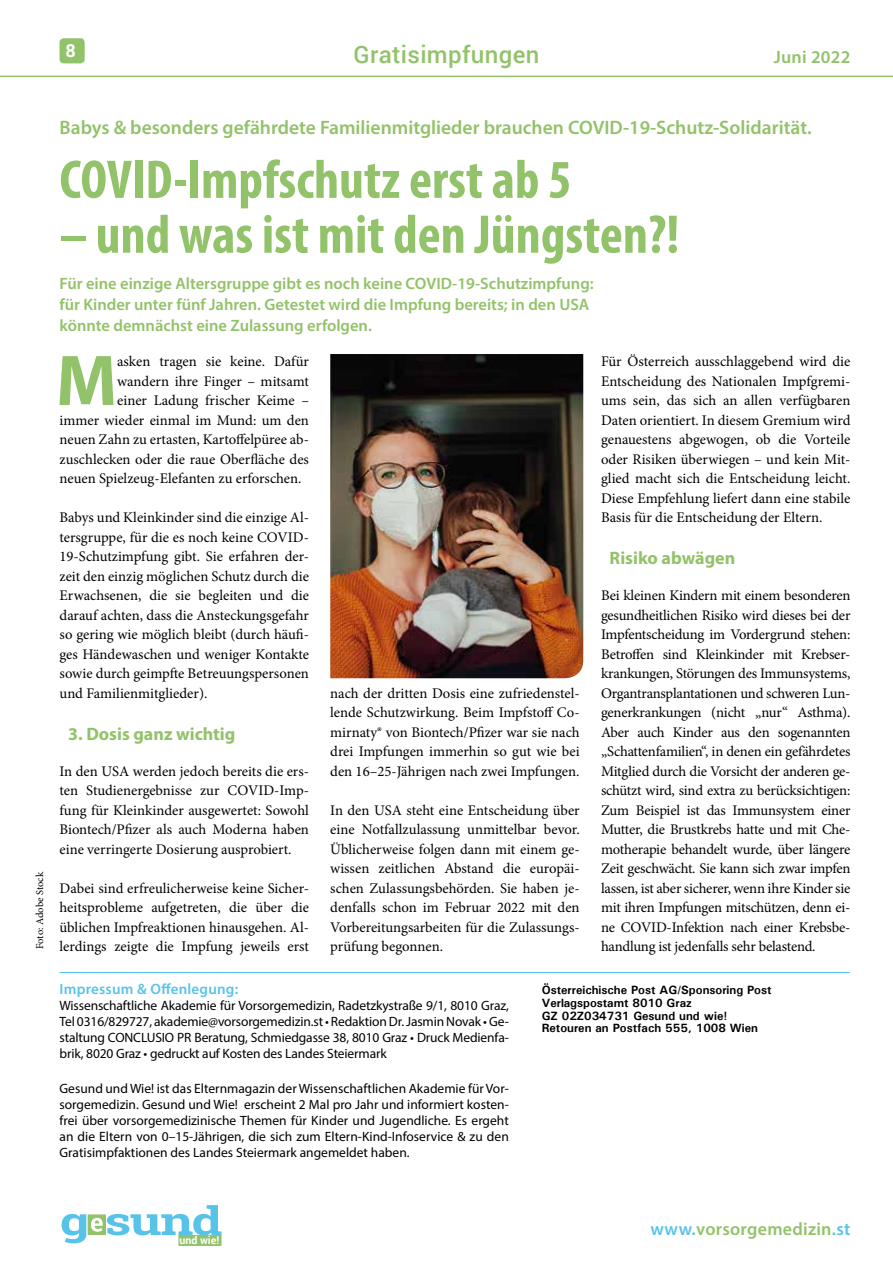
<style>
.page{position:relative;width:893px;height:1263px;background:#fff}
.page>*{position:absolute;margin:0;border:0;box-sizing:border-box;transform-origin:0 0}
.t1{font:700 72.6px "Myriad Pro";color:#92c269}
.t2{font:700 condensed 54.9px "Myriad Pro";color:#92c269}
.t3{font:700 39.3px "Roboto Slab";color:#58c3e8;scale:1.32 1}
.t4{font:500 24px "Roboto";letter-spacing:.015em;color:#92c269}
.t5{font:600 19.5px "Myriad Pro";color:#92c269}
.t6{font:700 18px "Myriad Pro";color:#92c269}
.t7{font:600 18px "Myriad Pro";letter-spacing:.015em;color:#92c269}
.t8{font:700 18px "Roboto";color:#fff}
.t9{font:600 16.5px/21px "Myriad Pro";color:#92c269}
.t10{font:600 15px "Myriad Pro";letter-spacing:.015em;color:#58c3e8}
.t11{font:14.7px/19.5px "Minion Pro";color:#000;text-align:justify}
.t12{font:13.5px/16.2px "Myriad Pro";letter-spacing:-.005em;color:#000;text-align:justify}
.t13{font:700 12px/12.8px "Univers";color:#000}
.t14{font:700 10.65px "Roboto";color:#fff}
.t15{font:10.5px "Minion Pro";letter-spacing:-.005em;color:#000}
.s1{color:#58c3e8}
</style>
<div class="page">
<div style="left:88px;top:1214px;width:18px;height:21px;background:#92c269"></div>
<svg style="left:91px;top:1218px;width:12px;height:14px"></svg>
<svg style="left:178px;top:1235px;width:43px;height:11px"></svg>
<hr style="left:0;top:76px;width:893px;height:1px;background:#92c269">
<div style="left:60px;top:38px;width:25px;height:25px;background:#92c269;border-radius:4px"></div>
<hr style="left:60px;top:972px;width:790px;height:1px;background:#58c3e8">
<img style="left:330px;top:354px;width:253px;height:324px">
<p class="t8" style="left:66px;top:38px;width:12px">8</p>
<h3 class="t4" style="left:354px;top:38px;width:187px">Gratisimpfungen</h3>
<p class="t7" style="left:774px;top:46px;width:78px">Juni 2022</p>
<p class="t15" style="left:33px;top:949px;width:79px;rotate:-90deg">Foto: Adobe Stock</p>
<h3 class="t5" style="left:60px;top:115px;width:754px">Babys &amp; besonders gefährdete Familienmitglieder brauchen COVID-19-Schutz-Solidarität.</h3>
<h2 class="t2" style="left:60px;top:145px;width:513px">COVID-Impfschutz erst ab 5</h2>
<h2 class="t2" style="left:60px;top:200px;width:621px">– und was ist mit den Jüngsten?!</h2>
<p class="t9" style="left:60px;top:272px;width:536px">Für eine einzige Altersgruppe gibt es noch keine COVID-19-Schutzimpfung: für Kinder unter fünf Jahren. Getestet wird die Impfung bereits; in den USA könnte demnächst eine Zulassung erfolgen.</p>
<h1 class="t1" style="left:56px;top:333px;width:63px">M</h1>
<p class="t11" style="left:117px;top:352px;width:193px">asken tragen sie keine. Dafür</p>
<p class="t11" style="left:117px;top:371px;width:193px">wandern ihre Finger – mitsamt</p>
<p class="t11" style="left:117px;top:391px;width:193px">einer Ladung frischer Keime –</p>
<p class="t11" style="left:60px;top:410px;width:251px">immer wieder einmal im Mund: um den</p>
<p class="t11" style="left:60px;top:430px;width:251px">neuen Zahn zu ertasten, Kartoffelpüree ab-</p>
<p class="t11" style="left:60px;top:449px;width:251px">zuschlecken oder die raue Oberfläche des</p>
<p class="t11" style="left:60px;top:469px;width:244px">neuen Spielzeug-Elefanten zu erforschen.</p>
<p class="t11" style="left:60px;top:508px;width:251px">Babys und Kleinkinder sind die einzige Al&shy;tersgruppe, für die es noch keine COVID-19-Schutzimpfung gibt. Sie erfahren der&shy;zeit den einzig möglichen Schutz durch die Erwachsenen, die sie begleiten und die darauf achten, dass die Ansteckungsgefahr so gering wie möglich bleibt (durch häufi&shy;ges Händewaschen und weniger Kontakte sowie durch geimpfte Betreuungspersonen und Familienmitglieder).</p>
<p class="t6" style="left:68px;top:722px;width:169px">3. Dosis ganz wichtig</p>
<p class="t11" style="left:60px;top:761px;width:251px">In den USA werden jedoch bereits die ers&shy;ten Studienergebnisse zur COVID-Imp&shy;fung für Kleinkinder ausgewertet: Sowohl Biontech/Pfizer als auch Moderna haben eine verringerte Dosierung ausprobiert.</p>
<p class="t11" style="left:60px;top:878px;width:251px">Dabei sind erfreulicherweise keine Sicher&shy;heitsprobleme aufgetreten, die über die üblichen Impfreaktionen hinausgehen. Al&shy;lerdings zeigte die Impfung jeweils erst</p>
<p class="t11" style="left:330px;top:683px;width:251px">nach der dritten Dosis eine zufriedenstel&shy;lende Schutzwirkung. Beim Impfstoff Co&shy;mirnaty® von Biontech/Pfizer war sie nach drei Impfungen immerhin so gut wie bei den 16–25-Jährigen nach zwei Impfungen.</p>
<p class="t11" style="left:330px;top:800px;width:251px">In den USA steht eine Entscheidung über eine Notfallzulassung unmittelbar bevor.<br>Üblicherweise folgen dann mit einem ge&shy;wissen zeitlichen Abstand die europäi&shy;schen Zulassungsbehörden. Sie haben je&shy;denfalls schon im Februar 2022 mit den Vorbereitungsarbeiten für die Zulassungs-</p>
<p class="t11" style="left:330px;top:937px;width:114px">prüfung begonnen.</p>
<p class="t11" style="left:601px;top:352px;width:251px">Für Österreich ausschlaggebend wird die Entscheidung des Nationalen Impfgremi&shy;ums sein, das sich an allen verfügbaren Daten orientiert. In diesem Gremium wird genauestens abgewogen, ob die Vorteile oder Risiken überwiegen – und kein Mit&shy;glied macht sich die Entscheidung leicht.<br>Diese Empfehlung liefert dann eine stabile Basis für die Entscheidung der Eltern.</p>
<p class="t6" style="left:609px;top:546px;width:127px">Risiko abwägen</p>
<p class="t11" style="left:601px;top:586px;width:251px">Bei kleinen Kindern mit einem besonderen gesundheitlichen Risiko wird dieses bei der Impfentscheidung im Vordergrund stehen:<br>Betroffen sind Kleinkinder mit Krebser&shy;krankungen, Störungen des Immunsystems, Organtransplantationen und schweren Lun&shy;generkrankungen (nicht „nur“ Asthma).<br>Aber auch Kinder aus den sogenannten „Schattenfamilien“, in denen ein gefährdetes Mitglied durch die Vorsicht der anderen ge&shy;schützt wird, sind extra zu berücksichtigen:<br>Zum Beispiel ist das Immunsystem einer Mutter, die Brustkrebs hatte und mit Che&shy;motherapie behandelt wurde, über längere Zeit geschwächt. Sie kann sich zwar impfen lassen, ist aber sicherer, wenn ihre Kinder sie mit ihren Impfungen mitschützen, denn ei&shy;ne COVID-Infektion nach einer Krebsbe&shy;handlung ist jedenfalls sehr belastend.</p>
<p class="t10" style="left:60px;top:979px;width:180px">Impressum &amp; Offenlegung:</p>
<p class="t12" style="left:60px;top:997px;width:451px">Wissenschaftliche Akademie für Vorsorgemedizin, Radetzkystraße 9/1, 8010 Graz, Tel 0316/829727, akademie@vorsorgemedizin.st • Redaktion Dr. Jasmin Novak • Ge&shy;staltung CONCLUSIO PR Beratung, Schmiedgasse 38, 8010 Graz • Druck Medienfa&shy;brik, 8020 Graz • gedruckt auf Kosten des Landes Steiermark</p>
<p class="t12" style="left:60px;top:1080px;width:451px">Gesund und Wie! ist das Elternmagazin der Wissenschaftlichen Akademie für Vor&shy;sorgemedizin. Gesund und Wie! erscheint 2 Mal pro Jahr und informiert kosten&shy;frei über vorsorgemedizinische Themen für Kinder und Jugendliche. Es ergeht an die Eltern von 0–15-Jährigen, die sich zum Eltern-Kind-Infoservice &amp; zu den Gratisimpfaktionen des Landes Steiermark angemeldet haben.</p>
<p class="t13" style="left:542px;top:983px;width:231px">Österreichische Post AG/Sponsoring Post Verlagspostamt 8010 Graz<br>GZ 02Z034731 Gesund und wie!<br>Retouren an Postfach 555, 1008 Wien</p>
<h3 class="t3" style="left:60px;top:1194px;width:125px">g sund</h3>
<p class="t14" style="left:180px;top:1233px;width:41px">und wie!</p>
<p class="t7" style="left:651px;top:1218px;width:201px"><span class="s1">www.</span>vorsorgemedizin<span class="s1">.st</span></p>
</div>
